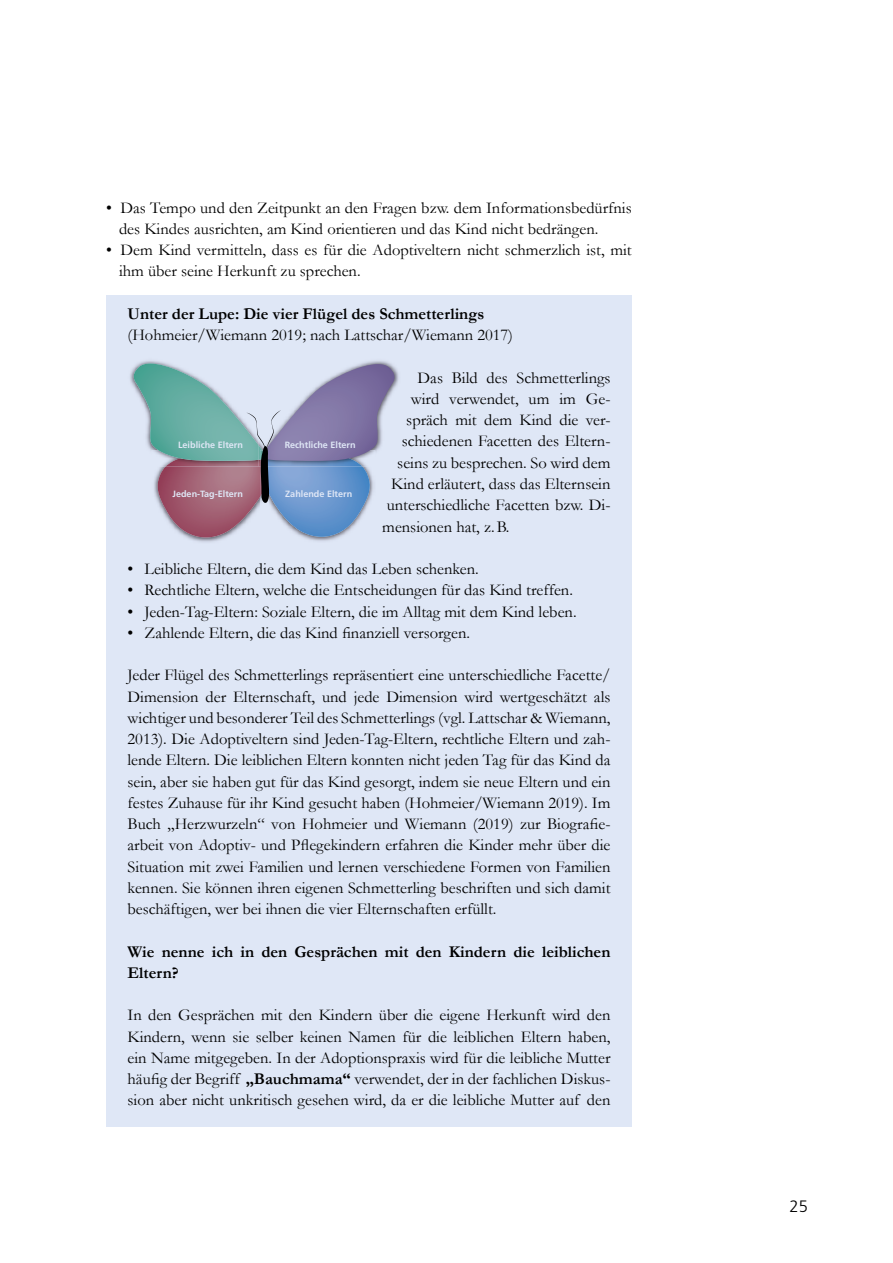
<style>
.page{position:relative;width:893px;height:1263px;background:#fff}
.page>*{position:absolute;margin:0;border:0;box-sizing:border-box;transform-origin:0 0}
.t1{font:16.5px/21.3px "Garamond";color:#000}
.t2{font:700 16.5px/21.3px "Garamond";color:#000}
.t3{font:300 16.5px "Frutiger LT Std";color:#000}
.t4{font:700 9px "Frutiger LT Std";color:#fff}
.s1{font-weight:700}
</style>
<div class="page">
<div style="left:106px;top:295px;width:526px;height:45px;background:#dfe7f6"></div>
<div style="left:106px;top:317px;width:526px;height:45px;background:#dfe7f6"></div>
<div style="left:106px;top:359px;width:526px;height:194px;background:#dfe7f6"></div>
<div style="left:106px;top:550px;width:526px;height:45px;background:#dfe7f6"></div>
<div style="left:106px;top:593px;width:526px;height:45px;background:#dfe7f6"></div>
<div style="left:106px;top:614px;width:526px;height:45px;background:#dfe7f6"></div>
<div style="left:106px;top:657px;width:526px;height:279px;background:#dfe7f6"></div>
<div style="left:106px;top:933px;width:526px;height:66px;background:#dfe7f6"></div>
<div style="left:106px;top:997px;width:526px;height:130px;background:#dfe7f6"></div>
<img style="left:186px;top:537px;width:153px;height:5px">
<img style="left:260px;top:537px;width:9px;height:5px">
<svg style="left:130px;top:363px;width:269px;height:174px"></svg>
<p class="t1" style="left:119px;top:197px;width:514px;text-indent:-13px">• Das Tempo und den Zeitpunkt an den Fragen bzw. dem Informationsbedürfnis des Kindes ausrichten, am Kind orientieren und das Kind nicht bedrängen.</p>
<p class="t1" style="left:119px;top:239px;width:514px;text-indent:-13px">• Dem Kind vermitteln, dass es für die Adoptiveltern nicht schmerzlich ist, mit ihm über seine Herkunft zu sprechen.</p>
<p class="t2" style="left:128px;top:303px;width:358px">Unter der Lupe: Die vier Flügel des Schmetterlings</p>
<p class="t1" style="left:128px;top:324px;width:387px">(Hohmeier/Wiemann 2019; nach Lattschar/Wiemann 2017)</p>
<p class="t1" style="left:418px;top:367px;width:194px">Das Bild des Schmetterlings</p>
<p class="t1" style="left:411px;top:388px;width:201px">wird verwendet, um im Ge-</p>
<p class="t1" style="left:406px;top:409px;width:206px">spräch mit dem Kind die ver-</p>
<p class="t1" style="left:402px;top:430px;width:210px">schiedenen Facetten des Eltern-</p>
<p class="t1" style="left:397px;top:452px;width:215px">seins zu besprechen. So wird dem</p>
<p class="t1" style="left:391px;top:473px;width:221px">Kind erläutert, dass das Elternsein</p>
<p class="t1" style="left:387px;top:494px;width:225px">unterschiedliche Facetten bzw. Di-</p>
<p class="t1" style="left:382px;top:515px;width:129px">mensionen hat, z.B.</p>
<p class="t1" style="left:128px;top:558px;width:353px">• Leibliche Eltern, die dem Kind das Leben schenken.</p>
<p class="t1" style="left:128px;top:579px;width:447px">• Rechtliche Eltern, welche die Entscheidungen für das Kind treffen.</p>
<p class="t1" style="left:128px;top:600px;width:451px">• Jeden-Tag-Eltern: Soziale Eltern, die im Alltag mit dem Kind leben.</p>
<p class="t1" style="left:128px;top:622px;width:344px">• Zahlende Eltern, die das Kind finanziell versorgen.</p>
<p class="t1" style="left:128px;top:664px;width:484px;text-align:justify">Jeder Flügel des Schmetterlings repräsentiert eine unterschiedliche Facette/ Dimension der Elternschaft, und jede Dimension wird wertgeschätzt als wichtiger und besonderer Teil des Schmetterlings (vgl. Lattschar &amp; Wiemann, 2013). Die Adoptiveltern sind Jeden-Tag-Eltern, rechtliche Eltern und zah&shy;lende Eltern. Die leiblichen Eltern konnten nicht jeden Tag für das Kind da sein, aber sie haben gut für das Kind gesorgt, indem sie neue Eltern und ein festes Zuhause für ihr Kind gesucht haben (Hohmeier/Wiemann 2019). Im Buch „Herzwurzeln“ von Hohmeier und Wiemann (2019) zur Biografie&shy;arbeit von Adoptiv- und Pflegekindern erfahren die Kinder mehr über die Situation mit zwei Familien und lernen verschiedene Formen von Familien kennen. Sie können ihren eigenen Schmetterling beschriften und sich damit beschäftigen, wer bei ihnen die vier Elternschaften erfüllt.</p>
<p class="t2" style="left:128px;top:940px;width:484px">Wie nenne ich in den Gesprächen mit den Kindern die leiblichen<br>Eltern?</p>
<p class="t1" style="left:128px;top:1004px;width:484px;text-align:justify">In den Gesprächen mit den Kindern über die eigene Herkunft wird den Kindern, wenn sie selber keinen Namen für die leiblichen Eltern haben, ein Name mitgegeben. In der Adoptionspraxis wird für die leibliche Mutter häufig der Begriff <span class="s1">„Bauchmama“</span> verwendet, der in der fachlichen Diskus&shy;sion aber nicht unkritisch gesehen wird, da er die leibliche Mutter auf den</p>
<p class="t4" style="left:178px;top:440px;width:67px">Leibliche Eltern</p>
<p class="t4" style="left:285px;top:440px;width:73px">Rechtliche Eltern</p>
<p class="t4" style="left:173px;top:489px;width:72px">Jeden-Tag-Eltern</p>
<p class="t4" style="left:285px;top:489px;width:69px">Zahlende Eltern</p>
<p class="t3" style="left:790px;top:1197px;width:20px">25</p>
</div>
